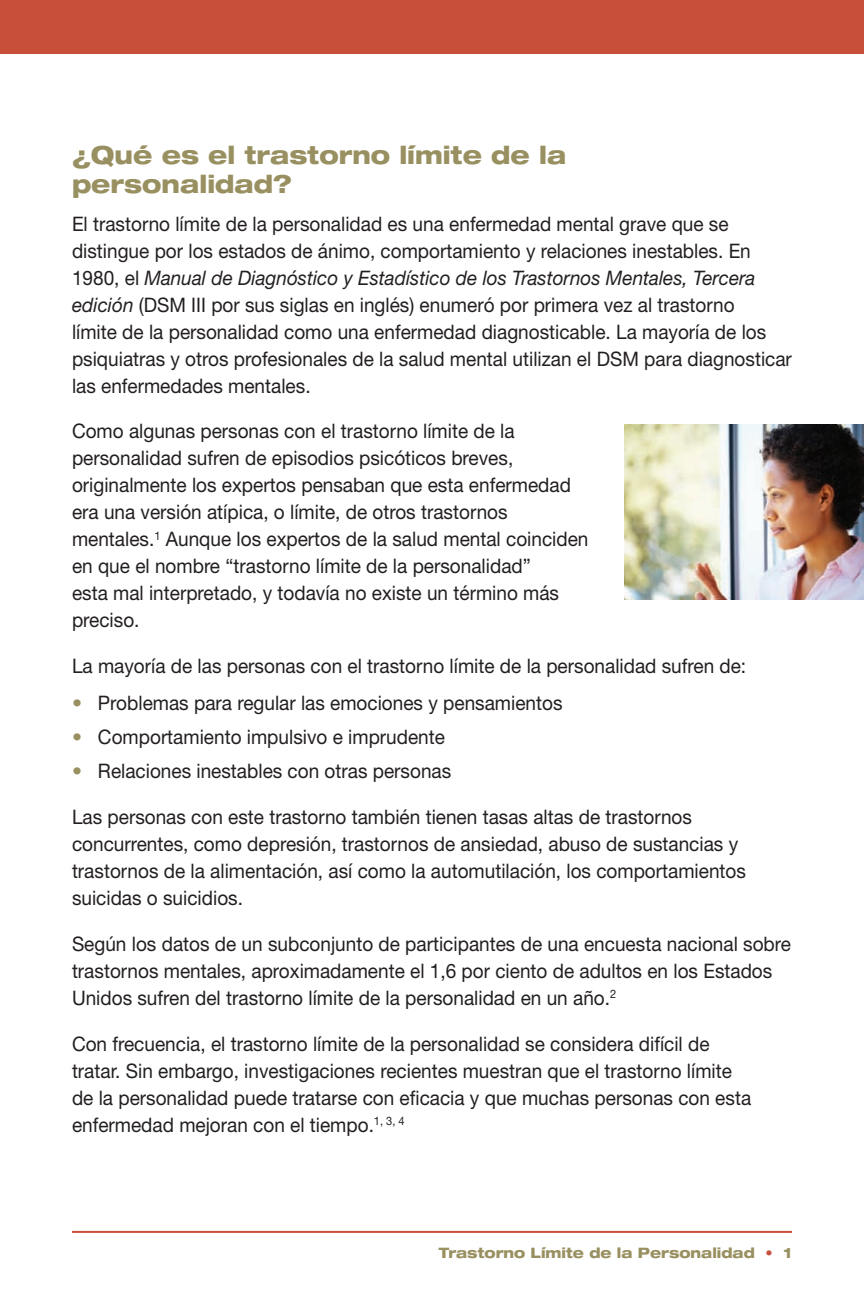
<style>
.page{position:relative;width:864px;height:1296px;background:#fff}
.page>*{position:absolute;margin:0;border:0;box-sizing:border-box;transform-origin:0 0}
.t1{font:800 expanded 25px/29px "Helvetica Neue";color:#999061;scale:.95 1}
.t2{font:20px/27px "Helvetica Neue";color:#231f20;scale:.95 1}
.t3{font:800 expanded 14.4px "Helvetica Neue";color:#999061;scale:.95 1}
.s1{font-style:italic}
.s2{font-weight:700;color:#999061}
.s3{font-weight:900;font-stretch:normal;color:#c8503b}
</style>
<div class="page">
<div style="left:0;top:0;width:864px;height:54px;background:#c8503b"></div>
<hr style="left:72px;top:1231px;width:720px;height:2px;background:#c8503b">
<img style="left:625px;top:425px;width:239px;height:175px">
<h2 class="t1" style="left:72px;top:140px;width:522px">¿Qué es el trastorno límite de la personalidad?</h2>
<p class="t2" style="left:72px;top:210px;width:759px">El trastorno límite de la personalidad es una enfermedad mental grave que se distingue por los estados de ánimo, comportamiento y relaciones inestables. En 1980, el <span class="s1">Manual de Diagnóstico y Estadístico de los Trastornos Mentales, Tercera edición</span> (DSM III por sus siglas en inglés) enumeró por primera vez al trastorno<br>límite de la personalidad como una enfermedad diagnosticable. La mayoría de los psiquiatras y otros profesionales de la salud mental utilizan el DSM para diagnosticar las enfermedades mentales.</p>
<p class="t2" style="left:72px;top:417px;width:545px">Como algunas personas con el trastorno límite de la personalidad sufren de episodios psicóticos breves, originalmente los expertos pensaban que esta enfermedad era una versión atípica, o límite, de otros trastornos mentales.<sup>1</sup> Aunque los expertos de la salud mental coinciden en que el nombre “trastorno límite de la personalidad”<br>esta mal interpretado, y todavía no existe un término más preciso.</p>
<p class="t2" style="left:72px;top:652px;width:711px">La mayoría de las personas con el trastorno límite de la personalidad sufren de:</p>
<p class="t2" style="left:72px;top:689px;width:518px"><span class="s2">•</span> Problemas para regular las emociones y pensamientos</p>
<p class="t2" style="left:72px;top:723px;width:394px"><span class="s2">•</span> Comportamiento impulsivo e imprudente</p>
<p class="t2" style="left:72px;top:758px;width:401px"><span class="s2">•</span> Relaciones inestables con otras personas</p>
<p class="t2" style="left:72px;top:803px;width:711px">Las personas con este trastorno también tienen tasas altas de trastornos concurrentes, como depresión, trastornos de ansiedad, abuso de sustancias y trastornos de la alimentación, así como la automutilación, los comportamientos suicidas o suicidios.</p>
<p class="t2" style="left:72px;top:930px;width:758px">Según los datos de un subconjunto de participantes de una encuesta nacional sobre trastornos mentales, aproximadamente el 1,6 por ciento de adultos en los Estados<br>Unidos sufren del trastorno límite de la personalidad en un año.<sup>2</sup></p>
<p class="t2" style="left:72px;top:1030px;width:716px">Con frecuencia, el trastorno límite de la personalidad se considera difícil de tratar. Sin embargo, investigaciones recientes muestran que el trastorno límite de la personalidad puede tratarse con eficacia y que muchas personas con esta enfermedad mejoran con el tiempo.<sup>1,</sup> <sup>3,</sup> <sup>4</sup></p>
<p class="t3" style="left:439px;top:1244px;width:373px">Trastorno Límite de la Personalidad <span class="s3">•</span> 1</p>
</div>
